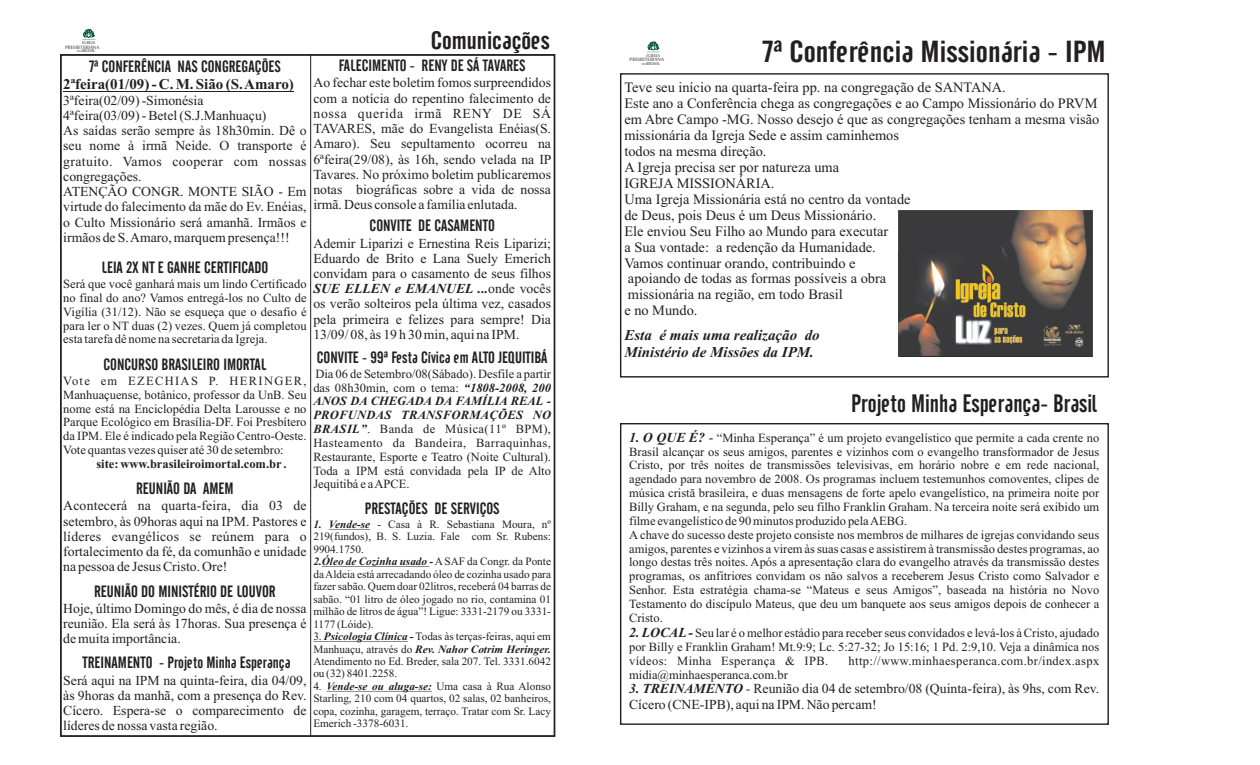
<style>
.page{position:relative;width:1260px;height:765px;background:#fff}
.page>*{position:absolute;margin:0;border:0;box-sizing:border-box;transform-origin:0 0}
.t1{font:30.25px "Cafeta";color:#231f20;scale:1.13 1}
.t2{font:25px "Cafeta";color:#231f20}
.t3{font:25px "Cafeta";color:#231f20;scale:1.1 1}
.t4{font:16.25px "Cafeta";color:#231f20}
.t5{font:italic 700 15px/16.6px "Times New Roman";color:#231f20}
.t6{font:700 15px "Times New Roman";color:#231f20}
.t7{font:14.38px/15.9px "Times New Roman";color:#231f20}
.t8{font:13.75px/15.2px "Times New Roman";color:#231f20;text-align:justify}
.t9{font:12.5px/13.9px "Times New Roman";color:#231f20;text-align:justify}
.t10{font:12.5px "Times New Roman";letter-spacing:.03em;color:#231f20}
.t11{font:700 12.5px "Times New Roman";color:#231f20}
.t12{font:11.25px/12.5px "Times New Roman";color:#231f20;text-align:justify}
.t13{font:700 4.88px "Zapf Humanist 601 BT";color:#6c6d70}
.t14{font:700 4.25px/7.9px "Zapf Humanist 601 BT";color:#6c6d70;text-align:right}
.s1{font-size:3px}
.s2{font-weight:700;font-style:italic}
.s3{font-weight:700;font-style:italic;font-size:13.75px}
.s4{font-size:13.75px}
.s5{font-style:italic}
</style>
<div class="page">
<svg style="left:620px;top:423px;width:489px;height:302px"></svg>
<svg style="left:647px;top:41px;width:13px;height:11px"></svg>
<svg style="left:620px;top:73px;width:489px;height:305px"></svg>
<img style="left:898px;top:210px;width:195px;height:146px">
<hr style="left:310px;top:55px;width:1px;height:681px;background:#231f20">
<hr style="left:63px;top:91px;width:231px;height:1px;background:#231f20">
<hr style="left:329px;top:529px;width:41px;height:1px;background:#231f20">
<hr style="left:322px;top:566px;width:107px;height:1px;background:#231f20">
<hr style="left:324px;top:641px;width:84px;height:1px;background:#231f20">
<hr style="left:326px;top:691px;width:106px;height:1px;background:#231f20">
<svg style="left:82px;top:29px;width:13px;height:11px"></svg>
<p class="t14" style="left:77px;top:39px;width:20px">IGREJA<br><span class="s1">DO</span>BRASIL</p>
<p class="t13" style="left:65px;top:45px;width:36px">PRESBITERIANA</p>
<h2 class="t3" style="left:431px;top:27px;width:110px">Comunicações</h2>
<h3 class="t4" style="left:339px;top:57px;width:188px">FALECIMENTO - RENY DE SÁ TAVARES</h3>
<p class="t8" style="left:313px;top:77px;width:240px">Ao fechar este boletim fomos surpreendidos com a notícia do repentino falecimento de nossa querida irmã RENY DE SÁ TAVARES, mãe do Evangelista Enéias(S.<br>Amaro). Seu sepultamento ocorreu na 6ªfeira(29/08), às 16h, sendo velada na IP Tavares. No próximo boletim publicaremos notas biográficas sobre a vida de nossa irmã. Deus console a família enlutada.</p>
<h3 class="t4" style="left:370px;top:217px;width:127px">CONVITE DE CASAMENTO</h3>
<p class="t8" style="left:313px;top:237px;width:239px">Ademir Liparizi e Ernestina Reis Liparizi; Eduardo de Brito e Lana Suely Emerich convidam para o casamento de seus filhos <span class="s2">SUE ELLEN e EMANUEL ...</span>onde vocês os verão solteiros pela última vez, casados pela primeira e felizes para sempre! Dia 13/09/ 08, às 19 h 30 min, aqui na IPM.</p>
<h3 class="t4" style="left:89px;top:57px;width:193px">7ª CONFERÊNCIA NAS CONGREGAÇÕES</h3>
<p class="t6" style="left:63px;top:79px;width:232px">2ªfeira(01/09) - C. M. Sião (S. Amaro)</p>
<p class="t8" style="left:63px;top:94px;width:245px;text-align:left">3ªfeira(02/09) -Simonésia<br>4ªfeira(03/09) - Betel (S.J.Manhuaçu)<br>As saídas serão sempre às 18h30min. Dê o seu nome à irmã Neide. O transporte é gratuito. Vamos cooperar com nossas congregações.<br>ATENÇÃO CONGR. MONTE SIÃO - Em virtude do falecimento da mãe do Ev. Enéias, o Culto Missionário será amanhã. Irmãos e irmãos de S. Amaro, marquem presença!!!</p>
<h3 class="t4" style="left:102px;top:258px;width:168px">LEIA 2X NT E GANHE CERTIFICADO</h3>
<p class="t9" style="left:63px;top:278px;width:245px">Será que você ganhará mais um lindo Certificado no final do ano? Vamos entregá-los no Culto de Vigília (31/12). Não se esqueça que o desafio é para ler o NT duas (2) vezes. Quem já completou esta tarefa dê nome na secretaria da Igreja.</p>
<h3 class="t4" style="left:104px;top:355px;width:164px">CONCURSO BRASILEIRO IMORTAL</h3>
<p class="t9" style="left:63px;top:375px;width:245px">Vote em EZECHIAS P. HERINGER, Manhuaçuense, botânico, professor da UnB. Seu nome está na Enciclopédia Delta Larousse e no Parque Ecológico em Brasília-DF. Foi Presbítero da IPM. Ele é indicado pela Região Centro-Oeste.<br>Vote quantas vezes quiser até 30 de setembro:</p>
<p class="t11" style="left:96px;top:459px;width:192px">site: www.brasileiroimortal.com.br .</p>
<h3 class="t4" style="left:136px;top:480px;width:99px">REUNIÃO DA AMEM</h3>
<p class="t8" style="left:63px;top:500px;width:245px">Acontecerá na quarta-feira, dia 03 de setembro, às 09horas aqui na IPM. Pastores e líderes evangélicos se reúnem para o fortalecimento da fé, da comunhão e unidade na pessoa de Jesus Cristo. Ore!</p>
<h3 class="t4" style="left:94px;top:582px;width:183px">REUNIÃO DO MINISTÉRIO DE LOUVOR</h3>
<p class="t8" style="left:63px;top:602px;width:245px">Hoje, último Domingo do mês, é dia de nossa reunião. Ela será às 17horas. Sua presença é de muita importância.</p>
<h3 class="t4" style="left:83px;top:654px;width:209px">TREINAMENTO - Projeto Minha Esperança</h3>
<p class="t8" style="left:63px;top:674px;width:245px">Será aqui na IPM na quinta-feira, dia 04/09, às 9horas da manhã, com a presença do Rev.<br>Cícero. Espera-se o comparecimento de líderes de nossa vasta região.</p>
<h3 class="t4" style="left:317px;top:348px;width:232px">CONVITE - 99ª Festa Cívica em ALTO JEQUITIBÁ</h3>
<p class="t9" style="left:313px;top:368px;width:239px">Dia 06 de Setembro/08(Sábado). Desfile a partir das 08h30min, com o tema: <span class="s2">“1808-2008, 200<br>ANOS DA CHEGADA DA FAMÍLIA REAL - PROFUNDAS TRANSFORMAÇÕES NO BRASIL”</span>. Banda de Música(11º BPM), Hasteamento da Bandeira, Barraquinhas, Restaurante, Esporte e Teatro (Noite Cultural).<br>Toda a IPM está convidada pela IP de Alto Jequitibá e a APCE.</p>
<h3 class="t4" style="left:365px;top:499px;width:136px">PRESTAÇÕES DE SERVIÇOS</h3>
<p class="t12" style="left:313px;top:519px;width:239px;text-align:left"><span class="s2">1. Vende-se</span> - Casa à R. Sebastiana Moura, nº 219(fundos), B. S. Luzia. Fale com Sr. Rubens:<br>9904.1750.<br><span class="s2">2.Óleo de Cozinha usado -</span>ASAF da Congr. da Ponte da Aldeia está arrecadando óleo de cozinha usado para fazer sabão. Quem doar 02litros, receberá 04 barras de sabão. “01 litro de óleo jogado no rio, contamina 01 milhão de litros de água”! Ligue: 3331-2179 ou 3331- 1177 (Lóide).</p>
<p class="t12" style="left:313px;top:631px;width:239px">3. <span class="s2">Psicologia Clínica -</span> Todas às terças-feiras, aqui em Manhuaçu, através do <span class="s2">Rev. Nahor Cotrim Heringer.<br></span>Atendimento no Ed. Breder, sala 207. Tel. 3331.6042 ou (32) 8401.2258.</p>
<p class="t12" style="left:313px;top:681px;width:239px">4. <span class="s2">Vende-se ou aluga-se:</span> Uma casa à Rua Alonso Starling, 210 com 04 quartos, 02 salas, 02 banheiros, copa, cozinha, garagem, terraço. Tratar com Sr. Lacy Emerich -3378-6031.</p>
<h1 class="t1" style="left:763px;top:35px;width:305px">7ª Conferência Missionária - IPM</h1>
<p class="t7" style="left:624px;top:81px;width:477px">Teve seu início na quarta-feira pp. na congregação de SANTANA.<br>Este ano a Conferência chega as congregações e ao Campo Missionário do PRVM em Abre Campo -MG. Nosso desejo é que as congregações tenham a mesma visão missionária da Igreja Sede e assim caminhemos<br>todos na mesma direção.<br>A Igreja precisa ser por natureza uma<br>IGREJA MISSIONÁRIA.<br>Uma Igreja Missionária está no centro da vontade<br>de Deus, pois Deus é um Deus Missionário.<br>Ele enviou Seu Filho ao Mundo para executar<br>a Sua vontade: a redenção da Humanidade.<br>Vamos continuar orando, contribuindo e<br>apoiando de todas as formas possíveis a obra<br>missionária na região, em todo Brasil<br>e no Mundo.</p>
<p class="t5" style="left:624px;top:328px;width:197px">Esta é mais uma realização do<br>Ministério de Missões da IPM.</p>
<p class="t14" style="left:642px;top:52px;width:20px">IGREJA<br><span class="s1">DO</span>BRASIL</p>
<p class="t13" style="left:630px;top:57px;width:36px">PRESBITERIANA</p>
<h2 class="t2" style="left:851px;top:389px;width:248px">Projeto Minha Esperança- Brasil</h2>
<p class="t9" style="left:629px;top:432px;width:472px;text-align:left"><span class="s3">1. O QUE É?</span> <span class="s4">-</span> “Minha Esperança” é um projeto evangelístico que permite a cada crente no Brasil alcançar os seus amigos, parentes e vizinhos com o evangelho transformador de Jesus Cristo, por três noites de transmissões televisivas, em horário nobre e em rede nacional, agendado para novembro de 2008. Os programas incluem testemunhos comoventes, clipes de música cristã brasileira, e duas mensagens de forte apelo evangelístico, na primeira noite por Billy Graham, e na segunda, pelo seu filho Franklin Graham. Na terceira noite será exibido um filme evangelístico de 90 minutos produzido pela AEBG.<br>A chave do sucesso deste projeto consiste nos membros de milhares de igrejas convidando seus amigos, parentes e vizinhos a virem às suas casas e assistirem à transmissão destes programas, ao longo destas três noites. Após a apresentação clara do evangelho através da transmissão destes programas, os anfitriões convidam os não salvos a receberem Jesus Cristo como Salvador e Senhor. Esta estratégia chama-se “Mateus e seus Amigos”, baseada na história no Novo Testamento do discípulo Mateus, que deu um banquete aos seus amigos depois de conhecer a Cristo.</p>
<p class="t9" style="left:629px;top:627px;width:472px"><span class="s3">2. LOCAL-</span> Seu lar é o melhor estádio para receber seus convidados e levá-los à Cristo, ajudado por Billy e Franklin Graham! Mt.9:9; Lc. 5:27-32; Jo 15:16; 1 Pd. 2:9,10. Veja a dinâmica nos vídeos: Minha Esperança &amp; IPB.</p>
<p class="t10" style="left:849px;top:656px;width:252px">http://www.minhaesperanca.com.br/index.aspx</p>
<p class="t9" style="left:629px;top:669px;width:160px">midia@minhaesperanca.com.br</p>
<p class="t8" style="left:629px;top:683px;width:472px"><span class="s2">3. TREINAMENTO</span> <span class="s5">-</span> Reunião dia 04 de setembro/08 (Quinta-feira), às 9hs, com Rev.<br>Cícero (CNE-IPB), aqui na IPM. Não percam!</p>
</div>
